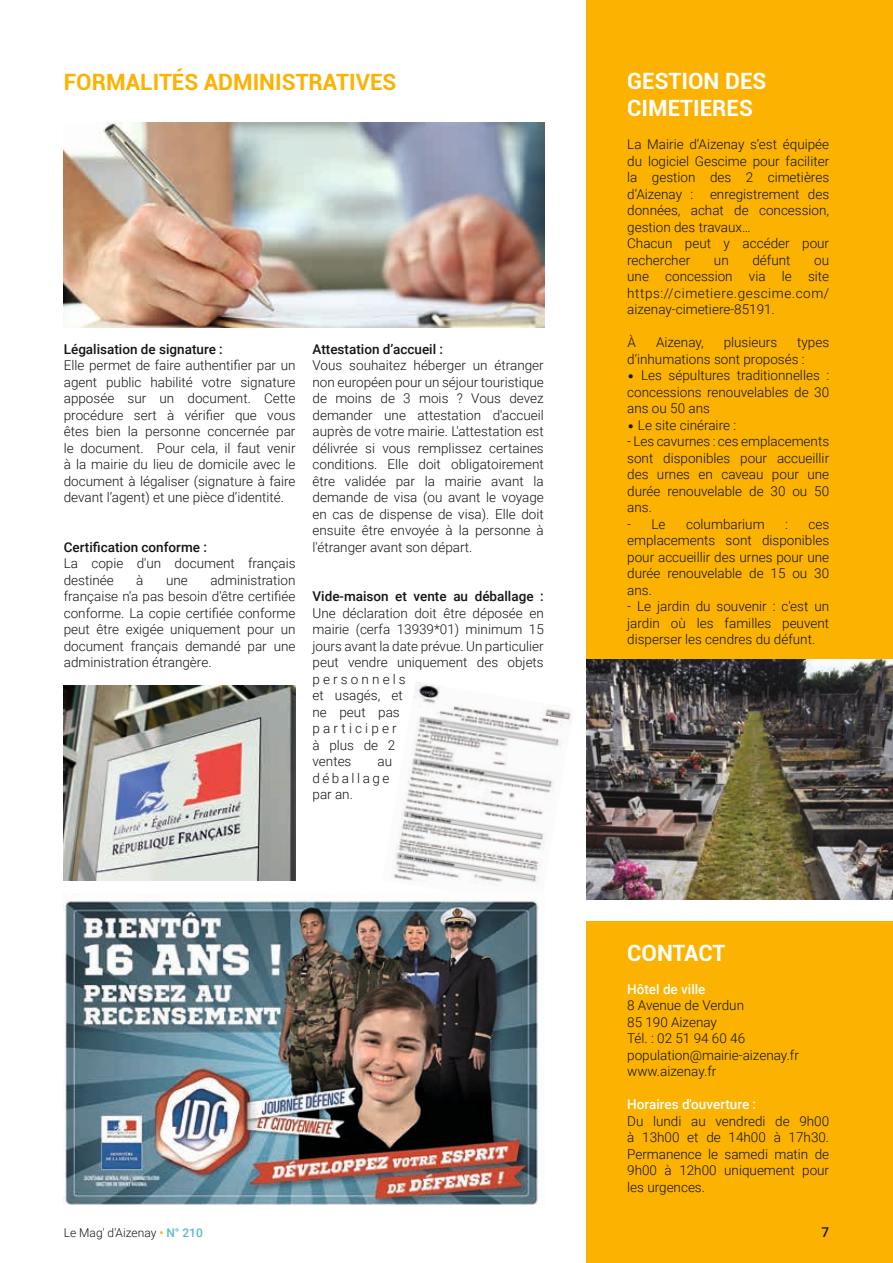
<style>
.page{position:relative;width:893px;height:1263px;background:#fff}
.page>*{position:absolute;margin:0;border:0;box-sizing:border-box;transform-origin:0 0}
.t1{font:700 22.5px/27px "Roboto";color:#fff}
.t2{font:700 22.5px "Roboto";color:#fbb200}
.t3{font:300 13.5px/16.5px "Roboto";color:#131413;text-align:justify}
.t4{font:500 13.5px "Roboto";color:#131413}
.t5{font:500 13.5px "Roboto";color:#fff}
.t6{font:300 13.5px/16.5px "Roboto";letter-spacing:.185em;color:#131413}
.t7{font:300 12px "Roboto";color:#131413}
.s1{font-family:"Consolas";font-weight:400}
.s2{font-weight:500;color:#fbb200}
.s3{font-weight:500;color:#59bacb}
</style>
<div class="page">
<div style="left:587px;top:0;width:306px;height:899px;background:#fbb200"></div>
<img style="left:587px;top:660px;width:306px;height:239px">
<img style="left:64px;top:122px;width:480px;height:205px">
<div style="left:587px;top:922px;width:306px;height:341px;background:#fbb200"></div>
<img style="left:64px;top:686px;width:232px;height:194px">
<img style="left:391px;top:682px;width:181px;height:223px">
<img style="left:64px;top:893px;width:480px;height:311px">
<h1 class="t2" style="left:64px;top:66px;width:334px">FORMALITÉS ADMINISTRATIVES</h1>
<p class="t4" style="left:64px;top:340px;width:161px">Légalisation de signature :</p>
<p class="t3" style="left:64px;top:357px;width:233px">Elle permet de faire authentifier par un agent public habilité votre signature apposée sur un document. Cette procédure sert à vérifier que vous êtes bien la personne concernée par le document. Pour cela, il faut venir à la mairie du lieu de domicile avec le document à légaliser (signature à faire devant l’agent) et une pièce d’identité.</p>
<p class="t4" style="left:64px;top:538px;width:145px">Certification conforme :</p>
<p class="t3" style="left:64px;top:555px;width:233px">La copie d'un document français destinée</p>
<p class="t3" style="left:64px;top:571px;width:233px;text-indent:147px">administration française n'a pas besoin d'être certifiée conforme. La copie certifiée conforme peut être exigée uniquement pour un document français demandé par une administration étrangère.</p>
<p class="t3" style="left:136px;top:571px;width:9px">à</p>
<p class="t3" style="left:166px;top:571px;width:23px">une</p>
<p class="t4" style="left:313px;top:340px;width:132px">Attestation d’accueil :</p>
<p class="t3" style="left:313px;top:357px;width:233px">Vous souhaitez héberger un étranger non européen pour un séjour touristique de moins de 3 mois ? Vous devez demander une attestation d'accueil auprès de votre mairie. L'attestation est délivrée si vous remplissez certaines conditions. Elle doit obligatoirement être validée par la mairie avant la demande de visa (ou avant le voyage en cas de dispense de visa). Elle doit ensuite être envoyée à la personne à l'étranger avant son départ.</p>
<p class="t4" style="left:313px;top:587px;width:233px">Vide-maison et vente au déballage :</p>
<p class="t3" style="left:313px;top:604px;width:233px;text-align:left">Une déclaration doit être déposée en mairie (cerfa 13939*01) minimum 15 jours avant la date prévue. Un particulier peut vendre uniquement des objets personnels<br>et usagés, et<br>ne peut pas<br>participer<br>à plus de 2<br>ventes</p>
<p class="t6" style="left:313px;top:753px;width:81px;text-indent:65px">au déballage par an.</p>
<h1 class="t1" style="left:627px;top:67px;width:141px">GESTION DES<br>CIMETIERES</h1>
<p class="t3" style="left:627px;top:136px;width:203px;text-align:left">La Mairie d’Aizenay s’est équipée du logiciel Gescime pour faciliter la gestion des 2 cimetières d’Aizenay : enregistrement des données, achat de concession, gestion des travaux…<br>Chacun peut y accéder pour rechercher</p>
<p class="t3" style="left:714px;top:251px;width:16px">un</p>
<p class="t3" style="left:752px;top:251px;width:40px">défunt</p>
<p class="t3" style="left:627px;top:251px;width:203px;text-indent:187px">ou une concession via le site https://cimetiere.gescime.com/ aizenay-cimetiere-85191.</p>
<p class="t3" style="left:627px;top:334px;width:10px">À</p>
<p class="t3" style="left:656px;top:334px;width:49px">Aizenay,</p>
<p class="t3" style="left:724px;top:334px;width:55px">plusieurs</p>
<p class="t3" style="left:627px;top:334px;width:203px;text-indent:170px">types d’inhumations sont proposés :</p>
<p class="t3" style="left:627px;top:367px;width:203px"><span class="s1">•</span> Les sépultures traditionnelles : concessions renouvelables de 30 ans ou 50 ans</p>
<p class="t3" style="left:627px;top:416px;width:110px"><span class="s1">•</span> Le site cinéraire :</p>
<p class="t3" style="left:627px;top:433px;width:203px">- Les cavurnes : ces emplacements sont disponibles pour accueillir des urnes en caveau pour une durée renouvelable de 30 ou 50 ans.</p>
<p class="t3" style="left:627px;top:515px;width:40px">- Le</p>
<p class="t3" style="left:686px;top:515px;width:80px">columbarium</p>
<p class="t3" style="left:785px;top:515px;width:4px">:</p>
<p class="t3" style="left:627px;top:515px;width:203px;text-indent:181px">ces emplacements sont disponibles pour accueillir des urnes pour une durée renouvelable de 15 ou 30 ans.</p>
<p class="t3" style="left:627px;top:598px;width:203px">- Le jardin du souvenir : c'est un jardin où les familles peuvent disperser les cendres du défunt.</p>
<h1 class="t1" style="left:627px;top:938px;width:100px">CONTACT</h1>
<p class="t5" style="left:627px;top:980px;width:80px">Hôtel de ville</p>
<p class="t3" style="left:627px;top:997px;width:173px;text-align:left">8 Avenue de Verdun<br>85 190 Aizenay<br>Tél. : 02 51 94 60 46 population@mairie-aizenay.fr www.aizenay.fr</p>
<p class="t5" style="left:627px;top:1095px;width:130px">Horaires d'ouverture :</p>
<p class="t3" style="left:627px;top:1112px;width:203px">Du lundi au vendredi de 9h00 à 13h00 et de 14h00 à 17h30.<br>Permanence le samedi matin de 9h00 à 12h00 uniquement pour les urgences.</p>
<p class="t7" style="left:64px;top:1225px;width:141px">Le Mag' d'Aizenay <span class="s2">•</span> <span class="s3">N° 210</span></p>
<p class="t4" style="left:821px;top:1223px;width:9px">7</p>
</div>
